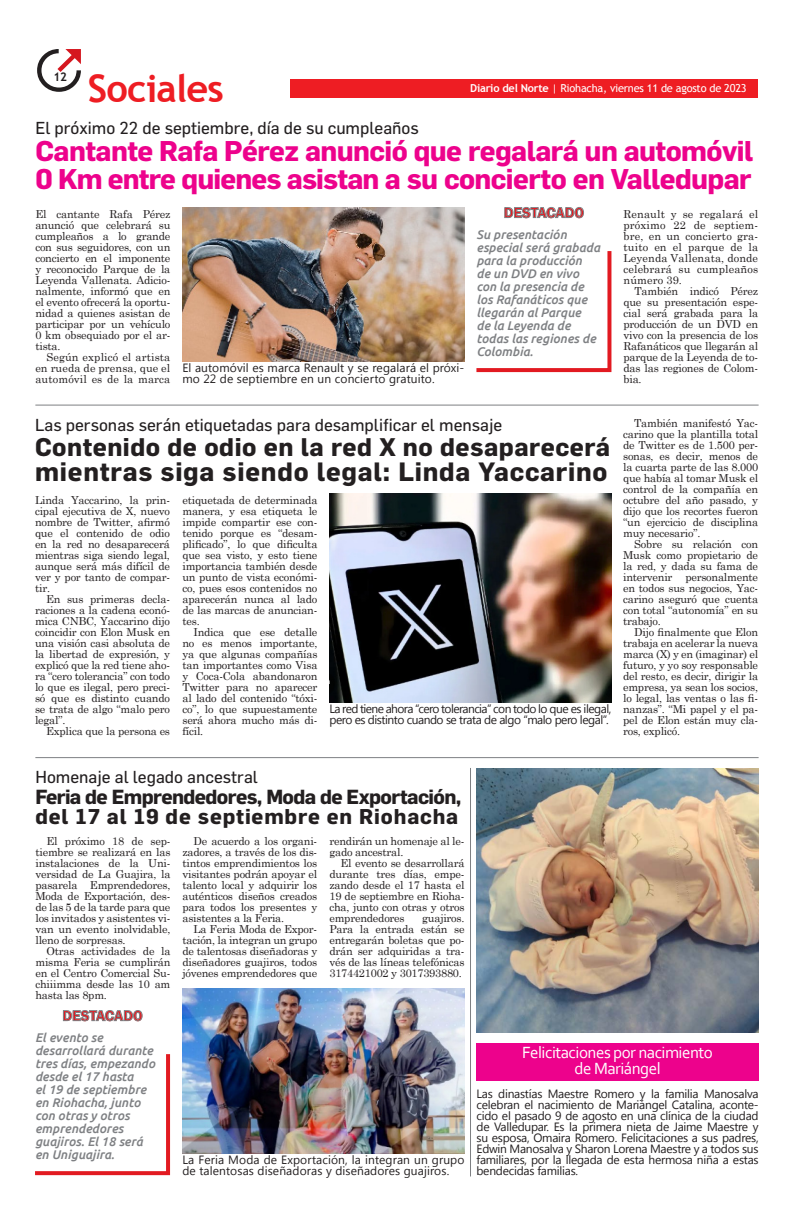
<style>
.page{position:relative;width:794px;height:1219px;background:#fff}
.page>*{position:absolute;margin:0;border:0;box-sizing:border-box;transform-origin:0 0}
.Texto_capitular{font:700 38px "Trebuchet MS";letter-spacing:-.02em;color:#ee1d23}
.Título_medio_34pt{font:700 28px/28px "Flama";letter-spacing:-.02em;color:#ed028c}
.Titulo_Medio_30Pt{font:700 26px "Flama";letter-spacing:.03em;color:#231f20}
.Titulo_Medio_30Pt-2{font:700 25px "Flama";letter-spacing:.02em;color:#231f20}
.Titulo_Medio_30Pt-3{font:700 21px "Flama";letter-spacing:.04em;color:#231f20}
.Titulo_Medio_30Pt-4{font:700 20px "Flama";letter-spacing:-.03em;color:#231f20}
.Antetitulo{font:17px "Flama";color:#231f20}
.Sumario_pequeño{font:17px/16px "Corbel";letter-spacing:-.03em;color:#fff;text-align:center}
.Destacado_Segoe_Bold{font:600 15px "Franklin Gothic";color:#e21a21}
.Destacado{font:italic 500 12.6px/13px "Ubuntu";color:#7e8083}
.Pié_de_foto{font:12px/11px "Segoe UI";color:#231f20}
.Pié_de_foto-2{font:12px/11px "Segoe UI";letter-spacing:-.04em;color:#231f20}
.Texto_capitular-2{font:700 12px "Trebuchet MS";color:#231f20}
.Texto{font:11px/11px "Century Schoolbook";letter-spacing:-.02em;color:#231f20;text-align:justify}
.Texto_sin_sangrias{font:11px/11px "Century Schoolbook";letter-spacing:-.02em;color:#231f20;text-align:justify}
.Texto-2{font:11px "Trebuchet MS";letter-spacing:-.02em;color:#fff}
.s1{font-weight:700}
</style>
<div class="page">
<div style="left:290px;top:79px;width:468px;height:18px;background:#ee1d23"></div>
<svg style="left:37px;top:49px;width:44px;height:43px"></svg>
<img style="left:182px;top:207px;width:282px;height:154px">
<svg style="left:476px;top:251px;width:136px;height:122px"></svg>
<svg style="left:504px;top:207px;width:80px;height:11px"></svg>
<hr style="left:35px;top:405px;width:723px;height:1px;background:#7e8083">
<hr style="left:35px;top:757px;width:723px;height:1px;background:#7e8083">
<img style="left:329px;top:493px;width:282px;height:209px">
<img style="left:182px;top:988px;width:282px;height:165px">
<svg style="left:35px;top:1054px;width:136px;height:122px"></svg>
<svg style="left:63px;top:1010px;width:80px;height:11px"></svg>
<hr style="left:470px;top:768px;width:1px;height:408px;background:#7e8083">
<img style="left:476px;top:768px;width:282px;height:264px">
<div style="left:476px;top:1043px;width:282px;height:38px;background:#ed028c"></div>
<p class="Texto_capitular-2" style="left:54px;top:69px;width:15px">12</p>
<p class="Texto_capitular" style="left:88px;top:65px;width:138px">Sociales</p>
<p class="Texto-2" style="left:470px;top:81px;width:278px"><span class="s1">Diario del Norte</span> | Riohacha, viernes 11 de agosto de 2023</p>
<p class="Antetitulo" style="left:35px;top:118px;width:385px">El próximo 22 de septiembre, día de su cumpleaños</p>
<p class="Título_medio_34pt" style="left:35px;top:136px;width:719px">Cantante Rafa Pérez anunció que regalará un automóvil<br>0 Km entre quienes asistan a su concierto en Valledupar</p>
<p class="Texto_sin_sangrias" style="left:35px;top:208px;width:136px">El cantante Rafa Pérez anunció que celebrará su cumpleaños a lo grande con sus seguidores, con un concierto en el imponente y reconocido Parque de la Leyenda Vallenata. Adicio&shy;nalmente, informó que en el evento ofrecerá la oportu&shy;nidad a quienes asistan de participar por un vehículo 0 km obsequiado por el ar&shy;tista.</p>
<p class="Texto" style="left:35px;top:351px;width:136px;text-indent:11px">Según explicó el artista en rueda de prensa, que el automóvil es de la marca</p>
<p class="Pié_de_foto" style="left:182px;top:362px;width:283px">El automóvil es marca Renault y se regalará el próxi&shy;mo 22 de septiembre en un concierto gratuito.</p>
<p class="Destacado_Segoe_Bold" style="left:504px;top:203px;width:82px">DESTACADO</p>
<p class="Destacado" style="left:476px;top:228px;width:125px">Su presentación especial será grabada para la producción<br>de un DVD en vivo con la presencia de los Rafanáticos que llegarán al Parque<br>de la Leyenda de todas las regiones de<br>Colombia.</p>
<p class="Texto" style="left:623px;top:208px;width:136px">Renault y se regalará el próximo 22 de septiem&shy;bre, en un concierto gra&shy;tuito en el parque de la Leyenda Vallenata, donde celebrará su cumpleaños número 39.</p>
<p class="Texto" style="left:623px;top:285px;width:136px;text-indent:11px">También indicó Pérez que su presentación espe&shy;cial será grabada para la producción de un DVD en vivo con la presencia de los Rafanáticos que llegarán al parque de la Leyenda de to&shy;das las regiones de Colom&shy;bia.</p>
<p class="Antetitulo" style="left:35px;top:415px;width:469px">Las personas serán etiquetadas para desamplificar el mensaje</p>
<p class="Titulo_Medio_30Pt-2" style="left:35px;top:432px;width:576px">Contenido de odio en la red X no desaparecerá</p>
<p class="Titulo_Medio_30Pt" style="left:35px;top:456px;width:574px">mientras siga siendo legal: Linda Yaccarino</p>
<p class="Texto_sin_sangrias" style="left:35px;top:494px;width:136px">Linda Yaccarino, la prin&shy;cipal ejecutiva de X, nuevo nombre de Twitter, afirmó que el contenido de odio en la red no desaparecerá mientras siga siendo legal, aunque será más difícil de ver y por tanto de compar&shy;tir.</p>
<p class="Texto" style="left:35px;top:593px;width:136px;text-indent:11px">En sus primeras decla&shy;raciones a la cadena econó&shy;mica CNBC, Yaccarino dijo coincidir con Elon Musk en una visión casi absoluta de la libertad de expresión, y explicó que la red tiene aho&shy;ra “cero tolerancia” con todo lo que es ilegal, pero preci&shy;só que es distinto cuando se trata de algo “malo pero legal”.</p>
<p class="Texto" style="left:46px;top:725px;width:125px">Explica que la persona es</p>
<p class="Texto" style="left:182px;top:494px;width:136px">etiquetada de determinada manera, y esa etiqueta le impide compartir ese con&shy;tenido porque es “desam&shy;plificado”, lo que dificulta que sea visto, y esto tiene importancia también desde un punto de vista económi&shy;co, pues esos contenidos no aparecerán nunca al lado de las marcas de anuncian&shy;tes.</p>
<p class="Texto" style="left:182px;top:626px;width:136px;text-indent:11px">Indica que ese detalle no es menos importante, ya que algunas compañías tan importantes como Visa y Coca-Cola abandonaron Twitter para no aparecer al lado del contenido “tóxi&shy;co”, lo que supuestamente será ahora mucho más di&shy;fícil.</p>
<p class="Pié_de_foto-2" style="left:329px;top:703px;width:283px">La red tiene ahora “cero tolerancia” con todo lo que es ilegal, pero es distinto cuando se trata de algo “malo pero legal”.</p>
<p class="Texto" style="left:623px;top:417px;width:136px;text-indent:11px">También manifestó Yac&shy;carino que la plantilla total de Twitter es de 1.500 per&shy;sonas, es decir, menos de la cuarta parte de las 8.000 que había al tomar Musk el control de la compañía en octubre del año pasado, y dijo que los recortes fueron “un ejercicio de disciplina muy necesario”.</p>
<p class="Texto" style="left:623px;top:538px;width:136px;text-indent:11px">Sobre su relación con Musk como propietario de la red, y dada su fama de intervenir personalmente en todos sus negocios, Yac&shy;carino aseguró que cuenta con total “autonomía” en su trabajo.</p>
<p class="Texto" style="left:623px;top:626px;width:136px;text-indent:11px">Dijo finalmente que Elon trabaja en acelerar la nueva marca (X) y en (imaginar) el futuro, y yo soy responsable del resto, es decir, dirigir la empresa, ya sean los socios, lo legal, las ventas o las fi&shy;nanzas”. “Mi papel y el pa&shy;pel de Elon están muy cla&shy;ros, explicó.</p>
<p class="Antetitulo" style="left:35px;top:767px;width:224px">Homenaje al legado ancestral</p>
<p class="Titulo_Medio_30Pt-4" style="left:35px;top:785px;width:427px">Feria de Emprendedores, Moda de Exportación,</p>
<p class="Titulo_Medio_30Pt-3" style="left:35px;top:804px;width:424px">del 17 al 19 de septiembre en Riohacha</p>
<p class="Texto" style="left:35px;top:835px;width:136px;text-indent:11px">El próximo 18 de sep&shy;tiembre se realizará en las instalaciones de la Uni&shy;versidad de La Guajira, la pasarela Emprendedores, Moda de Exportación, des&shy;de las 5 de la tarde para que los invitados y asistentes vi&shy;van un evento inolvidable, lleno de sorpresas.</p>
<p class="Texto" style="left:35px;top:945px;width:136px;text-indent:11px">Otras actividades de la misma Feria se cumplirán en el Centro Comercial Su&shy;chiiimma desde las 10 am hasta las 8pm.</p>
<p class="Texto" style="left:329px;top:835px;width:136px">rendirán un homenaje al le&shy;gado ancestral.</p>
<p class="Texto" style="left:329px;top:857px;width:136px;text-indent:11px">El evento se desarrollará durante tres días, empe&shy;zando desde el 17 hasta el 19 de septiembre en Rioha&shy;cha, junto con otras y otros emprendedores</p>
<p class="Texto" style="left:182px;top:835px;width:136px;text-indent:11px">De acuerdo a los organi&shy;zadores, a través de los dis&shy;tintos emprendimientos los visitantes podrán apoyar el talento local y adquirir los auténticos diseños creados para todos los presentes y asistentes a la Feria.</p>
<p class="Texto" style="left:182px;top:923px;width:136px;text-indent:11px">La Feria Moda de Expor&shy;tación, la integran un grupo de talentosas diseñadoras y diseñadores guajiros, todos jóvenes emprendedores que</p>
<p class="Texto" style="left:329px;top:912px;width:136px;text-indent:93px">guajiros.<br>Para la entrada están se entregarán boletas que po&shy;drán ser adquiridas a tra&shy;vés de las líneas telefónicas 3174421002 y 3017393880.</p>
<p class="Destacado_Segoe_Bold" style="left:62px;top:1006px;width:82px">DESTACADO</p>
<p class="Destacado" style="left:35px;top:1031px;width:122px">El evento se desarrollará durante tres días, empezando desde el 17 hasta<br>el 19 de septiembre en Riohacha, junto con otras y otros emprendedores guajiros. El 18 será en Uniguajira.</p>
<p class="Pié_de_foto" style="left:182px;top:1154px;width:283px">La Feria Moda de Exportación, la integran un grupo de talentosas diseñadoras y diseñadores guajiros.</p>
<p class="Sumario_pequeño" style="left:522px;top:1044px;width:192px">Felicitaciones por nacimiento de Mariángel</p>
<p class="Pié_de_foto" style="left:476px;top:1088px;width:284px;text-align:justify">Las dinastías Maestre Romero y la familia Manosalva celebran el nacimiento de Mariángel Catalina, aconte&shy;cido el pasado 9 de agosto en una clínica de la ciudad de Valledupar. Es la primera nieta de Jaime Maestre y su esposa, Omaira Romero. Felicitaciones a sus padres, Edwin Manosalva y Sharon Lorena Maestre y a todos sus familiares, por la llegada de esta hermosa niña a estas bendecidas familias.</p>
</div>
